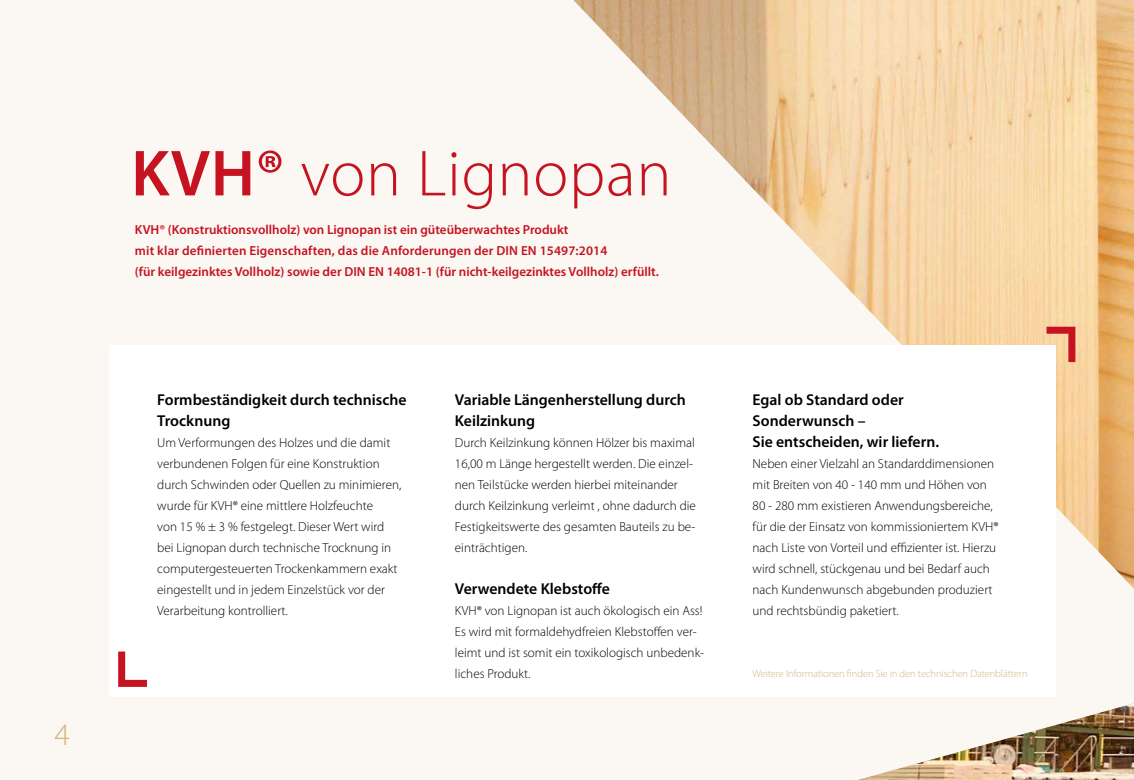
<style>
.page{position:relative;width:1134px;height:780px;background:#fbf8f3}
.page>*{position:absolute;margin:0;border:0;box-sizing:border-box;transform-origin:0 0}
.t1{font:300 65.62px "Myriad Pro";letter-spacing:.01em;color:#c51321}
.t2{font:300 31.5px "Myriad Pro";color:#d5b480}
.t3{font:600 15.75px/21px "Myriad Pro";color:#000}
.t4{font:300 13.12px/21px "Myriad Pro";color:#000}
.t5{font:600 13.12px/21px "Myriad Pro";color:#c51321}
.t6{font:300 10.5px "Myriad Pro";letter-spacing:-.01em;color:#d5b480}
.s1{font-weight:600}
</style>
<div class="page">
<img style="left:573px;top:0;width:561px;height:589px">
<img style="left:858px;top:703px;width:276px;height:77px">
<div style="left:109px;top:345px;width:947px;height:351px;background:#fff"></div>
<svg style="left:118px;top:651px;width:29px;height:35px"></svg>
<svg style="left:1046px;top:327px;width:29px;height:35px"></svg>
<h2 class="t2" style="left:54px;top:715px;width:17px">4</h2>
<h1 class="t1" style="left:131px;top:134px;width:542px"><span class="s1">KVH®</span> von Lignopan</h1>
<p class="t5" style="left:135px;top:219px;width:525px">KVH® (Konstruktionsvollholz) von Lignopan ist ein güteüberwachtes Produkt<br>mit klar definierten Eigenschaften, das die Anforderungen der DIN EN 15497:2014<br>(für keilgezinktes Vollholz) sowie der DIN EN 14081-1 (für nicht-keilgezinktes Vollholz) erfüllt.</p>
<p class="t3" style="left:157px;top:388px;width:251px">Formbeständigkeit durch technische<br>Trocknung</p>
<p class="t4" style="left:157px;top:431px;width:246px">Um Verformungen des Holzes und die damit verbundenen Folgen für eine Konstruktion durch Schwinden oder Quellen zu minimieren, wurde für KVH® eine mittlere Holzfeuchte<br>von 15 % ± 3 % festgelegt. Dieser Wert wird bei Lignopan durch technische Trocknung in computergesteuerten Trockenkammern exakt eingestellt und in jedem Einzelstück vor der Verarbeitung kontrolliert.</p>
<p class="t3" style="left:455px;top:388px;width:232px">Variable Längenherstellung durch<br>Keilzinkung</p>
<p class="t4" style="left:455px;top:431px;width:243px">Durch Keilzinkung können Hölzer bis maximal 16,00 m Länge hergestellt werden. Die einzel&shy;nen Teilstücke werden hierbei miteinander durch Keilzinkung verleimt , ohne dadurch die Festigkeitswerte des gesamten Bauteils zu be&shy;einträchtigen.</p>
<p class="t3" style="left:455px;top:577px;width:156px">Verwendete Klebstoffe</p>
<p class="t4" style="left:455px;top:599px;width:251px">KVH® von Lignopan ist auch ökologisch ein Ass!<br>Es wird mit formaldehydfreien Klebstoffen ver&shy;leimt und ist somit ein toxikologisch unbedenk&shy;liches Produkt.</p>
<p class="t3" style="left:753px;top:388px;width:188px">Egal ob Standard oder<br>Sonderwunsch –<br>Sie entscheiden, wir liefern.</p>
<p class="t4" style="left:753px;top:452px;width:247px">Neben einer Vielzahl an Standarddimensionen mit Breiten von 40 - 140 mm und Höhen von 80 - 280 mm existieren Anwendungsbereiche, für die der Einsatz von kommissioniertem KVH® nach Liste von Vorteil und effizienter ist. Hierzu wird schnell, stückgenau und bei Bedarf auch nach Kundenwunsch abgebunden produziert und rechtsbündig paketiert.</p>
<p class="t6" style="left:753px;top:667px;width:277px">Weitere Informationen finden Sie in den technischen Datenblättern</p>
</div>
